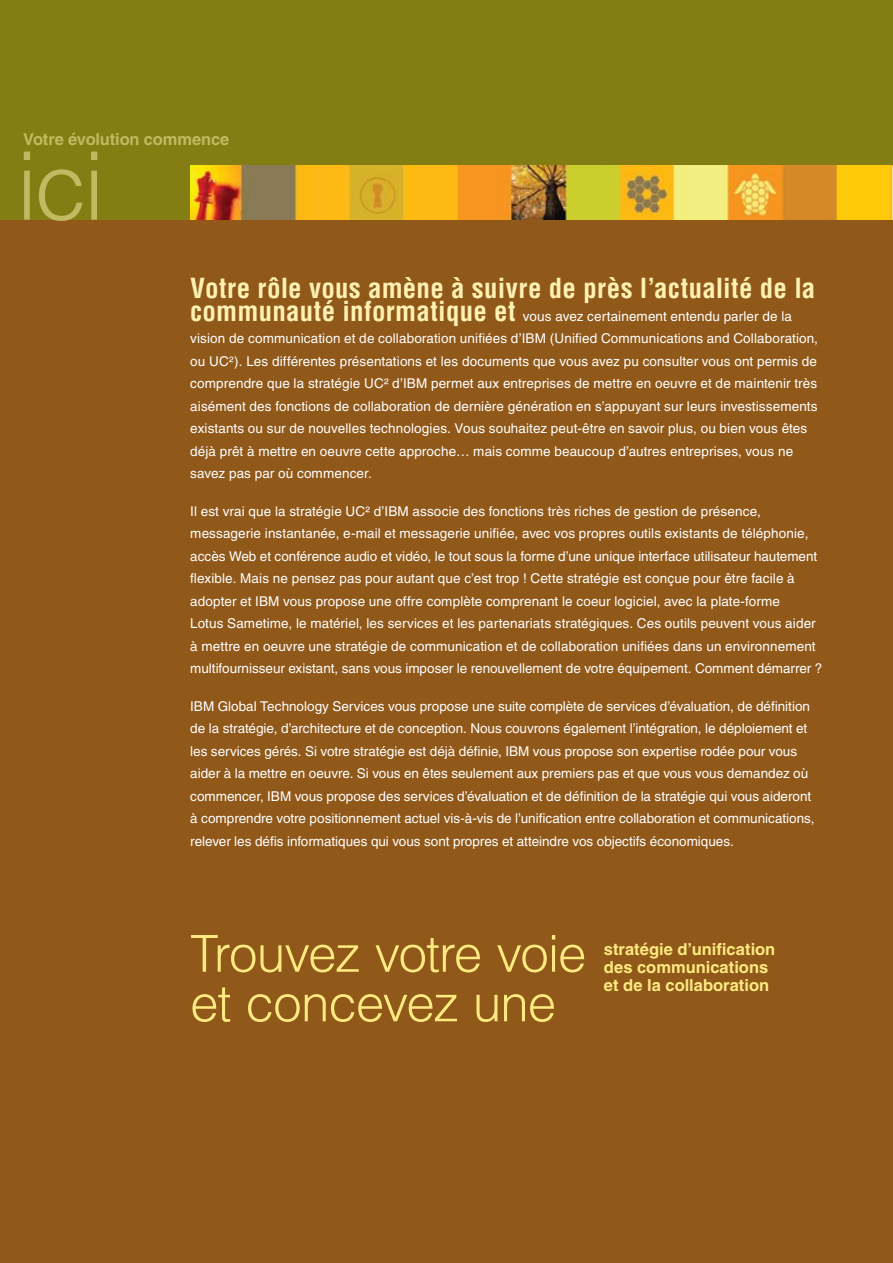
<style>
.page{position:relative;width:893px;height:1263px;background:#fff}
.page>*{position:absolute;margin:0;border:0;box-sizing:border-box;transform-origin:0 0}
.t1{font:300 94.5px "Helvetica";color:#c3b961}
.t2{font:300 51px/49.5px "Helvetica";letter-spacing:-.02em;color:#ffea82}
.t3{font:700 condensed 27px "Helvetica";letter-spacing:.01em;color:#fff1b2}
.t4{font:700 16.5px/18px "Helvetica";color:#ffea82}
.t5{font:700 16.5px "Helvetica";letter-spacing:-.01em;color:#c3b961}
.t6{font:13.5px/22.5px "Helvetica";letter-spacing:.005em;color:#fff}
.s1{font-weight:700;font-stretch:condensed;font-size:27px;color:#fff1b2}
</style>
<div class="page">
<div style="left:0;top:0;width:893px;height:223px;background:#837d13"></div>
<img style="left:190px;top:166px;width:702px;height:54px">
<hr style="left:892px;top:166px;width:1px;height:54px;background:#fff">
<div style="left:0;top:220px;width:893px;height:1043px;background:#905819"></div>
<p class="t5" style="left:23px;top:129px;width:208px">Votre évolution commence</p>
<h1 class="t1" style="left:16px;top:127px;width:90px">ici</h1>
<h3 class="t3" style="left:190px;top:271px;width:627px">Votre rôle vous amène à suivre de près l’actualité de la</h3>
<p class="t6" style="left:190px;top:305px;width:629px"><span class="s1">communauté informatique et</span> vous avez certainement entendu parler de la vision de communication et de collaboration unifiées d’IBM (Unified Communications and Collaboration, ou UC²). Les différentes présentations et les documents que vous avez pu consulter vous ont permis de comprendre que la stratégie UC² d’IBM permet aux entreprises de mettre en oeuvre et de maintenir très aisément des fonctions de collaboration de dernière génération en s’appuyant sur leurs investissements existants ou sur de nouvelles technologies. Vous souhaitez peut-être en savoir plus, ou bien vous êtes déjà prêt à mettre en oeuvre cette approche… mais comme beaucoup d’autres entreprises, vous ne savez pas par où commencer.</p>
<p class="t6" style="left:190px;top:500px;width:634px">Il est vrai que la stratégie UC² d’IBM associe des fonctions très riches de gestion de présence, messagerie instantanée, e-mail et messagerie unifiée, avec vos propres outils existants de téléphonie, accès Web et conférence audio et vidéo, le tout sous la forme d’une unique interface utilisateur hautement flexible. Mais ne pensez pas pour autant que c’est trop ! Cette stratégie est conçue pour être facile à adopter et IBM vous propose une offre complète comprenant le coeur logiciel, avec la plate-forme<br>Lotus Sametime, le matériel, les services et les partenariats stratégiques. Ces outils peuvent vous aider à mettre en oeuvre une stratégie de communication et de collaboration unifiées dans un environnement multifournisseur existant, sans vous imposer le renouvellement de votre équipement. Comment démarrer ?</p>
<p class="t6" style="left:190px;top:695px;width:626px">IBM Global Technology Services vous propose une suite complète de services d’évaluation, de définition de la stratégie, d’architecture et de conception. Nous couvrons également l’intégration, le déploiement et les services gérés. Si votre stratégie est déjà définie, IBM vous propose son expertise rodée pour vous aider à la mettre en oeuvre. Si vous en êtes seulement aux premiers pas et que vous vous demandez où commencer, IBM vous propose des services d’évaluation et de définition de la stratégie qui vous aideront à comprendre votre positionnement actuel vis-à-vis de l’unification entre collaboration et communications, relever les défis informatiques qui vous sont propres et atteindre vos objectifs économiques.</p>
<h2 class="t2" style="left:190px;top:927px;width:398px">Trouvez votre voie et concevez une</h2>
<p class="t4" style="left:604px;top:940px;width:173px">stratégie d’unification des communications et de la collaboration</p>
</div>
